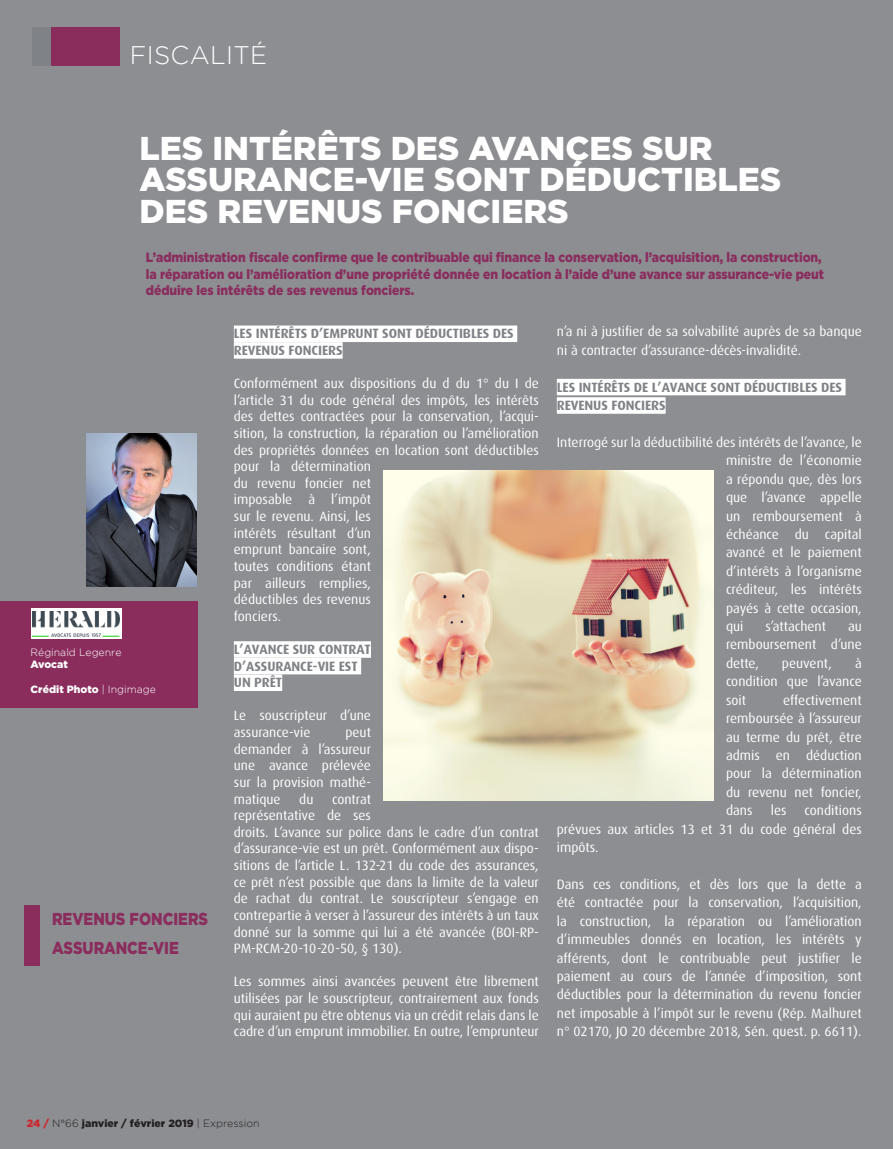
<style>
.page{position:relative;width:893px;height:1149px;background:#fff}
.page>*{position:absolute;margin:0;border:0;box-sizing:border-box;transform-origin:0 0}
.t1{font:900 33px "Gotham";color:#fff}
.t2{font:300 25.35px "Gotham";letter-spacing:.015em;color:#fff}
.t3{font:900 17.25px "Gotham";color:#8a2d5d;scale:.85 1}
.t4{font:13.5px/16.6px "Dax";color:#fff;text-align:justify}
.t5{font:900 13.5px/16.5px "Gotham";letter-spacing:-.005em;color:#8a2d5d;scale:.9 1}
.t6{font:700 13.5px/16.6px "Dax";letter-spacing:-.005em;color:#7f8286}
.t7{font:900 10.5px "Gotham";color:#231f20}
.t8{font:900 10.5px "Gotham";color:#fff}
.t9{font:300 10.5px "Gotham";color:#fff}
.s1{font-weight:300}
.s2{color:#d1232a}
</style>
<div class="page">
<div style="left:0;top:0;width:893px;height:1148px;background:#8c8e92"></div>
<div style="left:32px;top:28px;width:26px;height:38px;background:#7f8286"></div>
<div style="left:51px;top:28px;width:69px;height:38px;background:#8a2d5d"></div>
<div style="left:234px;top:325px;width:283px;height:17px;background:#fff"></div>
<div style="left:234px;top:342px;width:109px;height:16px;background:#fff"></div>
<div style="left:234px;top:641px;width:137px;height:16px;background:#fff"></div>
<div style="left:234px;top:657px;width:127px;height:17px;background:#fff"></div>
<div style="left:234px;top:674px;width:48px;height:16px;background:#fff"></div>
<div style="left:557px;top:379px;width:289px;height:16px;background:#fff"></div>
<div style="left:557px;top:397px;width:109px;height:16px;background:#fff"></div>
<div style="left:0;top:601px;width:197px;height:106px;background:#8a2d5d"></div>
<img style="left:86px;top:433px;width:110px;height:153px">
<div style="left:24px;top:904px;width:15px;height:60px;background:#8a2d5d"></div>
<svg style="left:31px;top:608px;width:90px;height:31px"></svg>
<img style="left:32px;top:611px;width:88px;height:25px">
<img style="left:384px;top:470px;width:329px;height:329px">
<p class="t2" style="left:130px;top:41px;width:139px">FISCALITÉ</p>
<p class="t1" style="left:139px;top:129px;width:574px">LES INTÉRÊTS DES AVANCES SUR</p>
<p class="t1" style="left:139px;top:160px;width:643px">ASSURANCE-VIE SONT DÉDUCTIBLES</p>
<p class="t1" style="left:139px;top:192px;width:431px">DES REVENUS FONCIERS</p>
<p class="t5" style="left:146px;top:249px;width:755px">L’administration fiscale confirme que le contribuable qui finance la conservation, l’acquisition, la construction, la réparation ou l’amélioration d’une propriété donnée en location à l’aide d’une avance sur assurance-vie peut déduire les intérêts de ses revenus fonciers.</p>
<p class="t6" style="left:234px;top:325px;width:281px">LES INTÉRÊTS D’EMPRUNT SONT DÉDUCTIBLES DES<br>REVENUS FONCIERS</p>
<p class="t4" style="left:234px;top:375px;width:306px;text-align:left">Conformément aux dispositions du d du 1° du I de l’article 31 du code général des impôts, les intérêts des dettes contractées pour la conservation, l’acqui&shy;sition, la construction, la réparation ou l’amélioration des propriétés données en location sont déductibles pour la détermination<br>du revenu foncier net<br>imposable à l’impôt<br>sur le revenu. Ainsi, les<br>intérêts résultant d’un<br>emprunt bancaire sont,<br>toutes conditions étant<br>par ailleurs remplies,<br>déductibles des revenus<br>fonciers.</p>
<p class="t6" style="left:234px;top:641px;width:139px">L’AVANCE SUR CONTRAT<br>D’ASSURANCE-VIE EST<br>UN PRÊT</p>
<p class="t4" style="left:234px;top:707px;width:139px">Le souscripteur d’une assurance-vie</p>
<p class="t4" style="left:557px;top:322px;width:306px;line-height:18.5px">n’a ni à justifier de sa solvabilité auprès de sa banque ni à contracter d’assurance-décès-invalidité.</p>
<p class="t6" style="left:557px;top:377px;width:287px;line-height:18.5px">LES INTÉRÊTS DE L’AVANCE SONT DÉDUCTIBLES DES<br>REVENUS FONCIERS</p>
<p class="t4" style="left:726px;top:433px;width:137px;line-height:18.5px;text-indent:-169px">Interrogé sur la déductibilité des intérêts de l’avance, le ministre de l’économie a répondu que, dès lors que l’avance appelle un remboursement à échéance du capital avancé et le paiement d’intérêts à l’organisme créditeur, les intérêts payés à cette occasion, qui</p>
<p class="t4" style="left:765px;top:618px;width:62px">s’attachent</p>
<p class="t4" style="left:726px;top:617px;width:137px;line-height:18.5px;text-indent:122px">au remboursement d’une dette,</p>
<p class="t9" style="left:31px;top:646px;width:92px">Réginald Legenre</p>
<p class="t8" style="left:31px;top:658px;width:39px">Avocat</p>
<p class="t8" style="left:31px;top:683px;width:127px">Crédit Photo <span class="s1">| Ingimage</span></p>
<p class="t4" style="left:726px;top:654px;width:137px;line-height:18.5px;text-indent:129px">à condition que l’avance soit</p>
<p class="t4" style="left:782px;top:654px;width:52px">peuvent,</p>
<p class="t4" style="left:726px;top:690px;width:137px;line-height:18.5px;text-indent:57px">effectivement remboursée à l’assureur au terme du prêt, être admis en déduction pour la détermination du revenu net foncier, dans</p>
<p class="t4" style="left:234px;top:724px;width:139px;text-indent:112px">peut demander à l’assureur une avance prélevée sur la provision mathé&shy;matique</p>
<p class="t4" style="left:299px;top:790px;width:16px">du</p>
<p class="t4" style="left:234px;top:790px;width:306px;text-align:left;text-indent:98px">contrat<br>représentative de ses<br>droits. L’avance sur police dans le cadre d’un contrat d’assurance-vie est un prêt. Conformément aux dispo&shy;sitions de l’article L. 132-21 du code des assurances, ce prêt n’est possible que dans la limite de la valeur de rachat du contrat. Le souscripteur s’engage en contrepartie à verser à l’assureur des intérêts à un taux donné sur la somme qui lui a été avancée (BOI-RP-PM-RCM-20-10-20-50, § 130).</p>
<p class="t4" style="left:234px;top:973px;width:306px">Les sommes ainsi avancées peuvent être librement utilisées par le souscripteur, contrairement aux fonds qui auraient pu être obtenus via un crédit relais dans le cadre d’un emprunt immobilier. En outre, l’emprunteur</p>
<p class="t4" style="left:557px;top:801px;width:306px;line-height:18.5px;text-indent:248px">conditions prévues aux articles 13 et 31 du code général des impôts.</p>
<p class="t4" style="left:557px;top:874px;width:306px;line-height:18.5px">Dans ces conditions, et dès lors que la dette a été contractée pour la conservation, l’acquisition, la construction, la réparation ou l’amélioration d’immeubles donnés en location, les intérêts y afférents, dont le contribuable peut justifier le paiement au cours de l’année d’imposition, sont déductibles pour la détermination du revenu foncier net imposable à l’impôt sur le revenu (Rép. Malhuret n° 02170, JO 20 décembre 2018, Sén. quest. p. 6611).</p>
<p class="t4" style="left:771px;top:802px;width:17px">les</p>
<p class="t3" style="left:52px;top:908px;width:185px">REVENUS FONCIERS</p>
<p class="t3" style="left:52px;top:937px;width:151px">ASSURANCE-VIE</p>
<p class="t7" style="left:27px;top:1116px;width:234px"><span class="s2">24 /</span> <span class="s1">N°66</span> janvier / février 2019 <span class="s1">| Expression</span></p>
</div>
